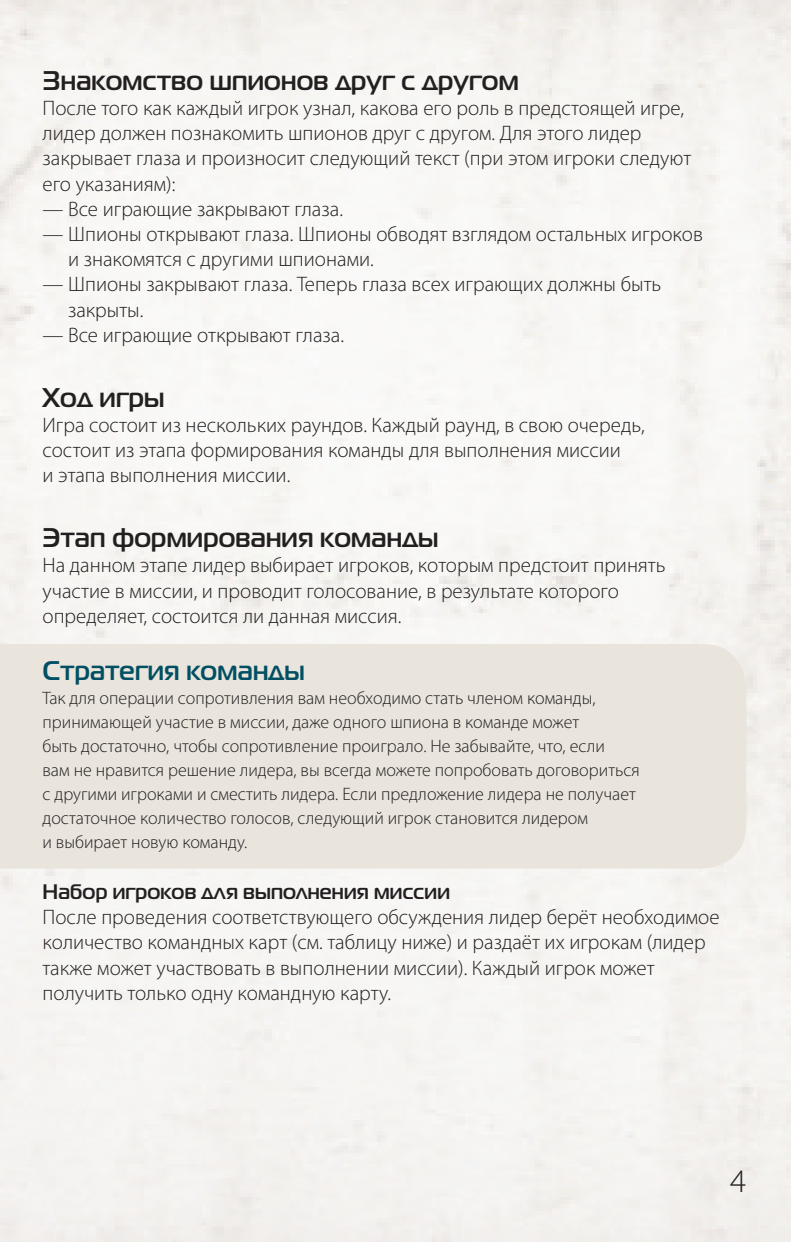
<style>
.page{position:relative;width:791px;height:1242px;background:#fff}
.page>*{position:absolute;margin:0;border:0;box-sizing:border-box;transform-origin:0 0}
.t1{font:300 33px "Myriad Pro";color:#231f20}
.t2{font:700 27px "Magistral C";letter-spacing:.01em;color:#231f20}
.t3{font:700 27px "Magistral C";letter-spacing:.01em;color:#004f63}
.t4{font:300 21px/25.2px "Myriad Pro";color:#231f20}
.t5{font:700 21px "Magistral C";letter-spacing:.01em;color:#231f20}
.t6{font:300 18px/24px "Myriad Pro";color:#231f20}
</style>
<div class="page">
<div style="left:0;top:644px;width:746px;height:224px;background:#e9e4dc"></div>
<p class="t2" style="left:43px;top:64px;width:478px">Знакомство шпионов друг с другом</p>
<p class="t4" style="left:43px;top:96px;width:650px">После того как каждый игрок узнал, какова его роль в предстоящей игре, лидер должен познакомить шпионов друг с другом. Для этого лидер закрывает глаза и произносит следующий текст (при этом игроки следуют его указаниям):</p>
<p class="t4" style="left:43px;top:197px;width:302px">— Все играющие закрывают глаза.</p>
<p class="t4" style="left:68px;top:222px;width:636px;text-indent:-26px">— Шпионы открывают глаза. Шпионы обводят взглядом остальных игроков и знакомятся с другими шпионами.</p>
<p class="t4" style="left:68px;top:272px;width:595px;text-indent:-26px">— Шпионы закрывают глаза. Теперь глаза всех играющих должны быть закрыты.</p>
<p class="t4" style="left:43px;top:323px;width:303px">— Все играющие открывают глаза.</p>
<p class="t2" style="left:43px;top:381px;width:123px">Ход игры</p>
<p class="t4" style="left:43px;top:413px;width:604px">Игра состоит из нескольких раундов. Каждый раунд, в свою очередь, состоит из этапа формирования команды для выполнения миссии<br>и этапа выполнения миссии.</p>
<p class="t2" style="left:43px;top:521px;width:397px">Этап формирования команды</p>
<p class="t4" style="left:43px;top:553px;width:624px">На данном этапе лидер выбирает игроков, которым предстоит принять участие в миссии, и проводит голосование, в результате которого определяет, состоится ли данная миссия.</p>
<p class="t3" style="left:43px;top:655px;width:264px">Стратегия команды</p>
<p class="t6" style="left:43px;top:686px;width:599px">Так для операции сопротивления вам необходимо стать членом команды, принимающей участие в миссии, даже одного шпиона в команде может<br>быть достаточно, чтобы сопротивление проиграло. Не забывайте, что, если<br>вам не нравится решение лидера, вы всегда можете попробовать договориться с другими игроками и сместить лидера. Если предложение лидера не получает достаточное количество голосов, следующий игрок становится лидером<br>и выбирает новую команду.</p>
<p class="t5" style="left:43px;top:879px;width:409px">Набор игроков для выполнения миссии</p>
<p class="t4" style="left:43px;top:905px;width:678px">После проведения соответствующего обсуждения лидер берёт необходимое количество командных карт (см. таблицу ниже) и раздаёт их игрокам (лидер также может участвовать в выполнении миссии). Каждый игрок может получить только одну командную карту.</p>
<h1 class="t1" style="left:730px;top:1163px;width:18px">4</h1>
</div>
